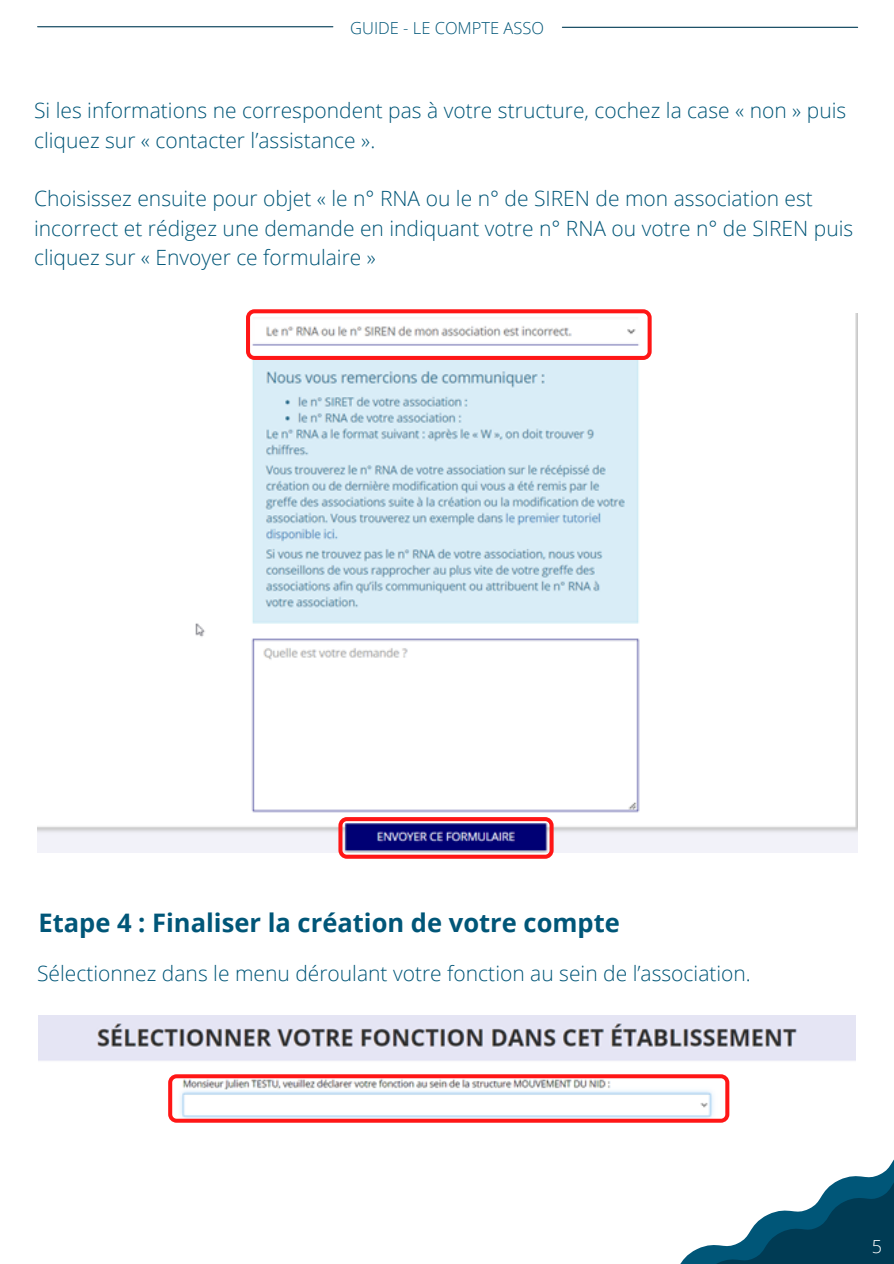
<style>
.page{position:relative;width:894px;height:1264px;background:#fff}
.page>*{position:absolute;margin:0;border:0;box-sizing:border-box;transform-origin:0 0}
.t1{font:700 25.5px "Open Sans";color:#005678}
.t2{font:300 21px/29.2px "Open Sans";color:#005678}
.t3{font:300 18px "Open Sans";color:#fff}
.t4{font:300 16.5px "Open Sans";color:#005678}
</style>
<div class="page">
<hr style="left:38px;top:26px;width:295px;height:1px;background:#003b54">
<hr style="left:562px;top:27px;width:295px;height:1px;background:#003b54">
<img style="left:37px;top:313px;width:820px;height:540px">
<svg style="left:246px;top:309px;width:405px;height:51px"></svg>
<svg style="left:338px;top:817px;width:215px;height:41px;background:#6b3c7c"></svg>
<svg style="left:681px;top:1161px;width:212px;height:102px"></svg>
<img style="left:38px;top:1015px;width:817px;height:108px">
<svg style="left:168px;top:1074px;width:561px;height:48px"></svg>
<p class="t4" style="left:350px;top:16px;width:195px">GUIDE - LE COMPTE ASSO</p>
<p class="t2" style="left:34px;top:96px;width:813px">Si les informations ne correspondent pas à votre structure, cochez la case « non » puis cliquez sur « contacter l’assistance ».</p>
<p class="t2" style="left:34px;top:183px;width:820px">Choisissez ensuite pour objet « le n° RNA ou le n° de SIREN de mon association est incorrect et rédigez une demande en indiquant votre n° RNA ou votre n° de SIREN puis cliquez sur « Envoyer ce formulaire »</p>
<p class="t1" style="left:38px;top:904px;width:582px">Etape 4 : Finaliser la création de votre compte</p>
<p class="t2" style="left:37px;top:958px;width:715px">Sélectionnez dans le menu déroulant votre fonction au sein de l’association.</p>
<p class="t3" style="left:871px;top:1233px;width:12px">5</p>
</div>
